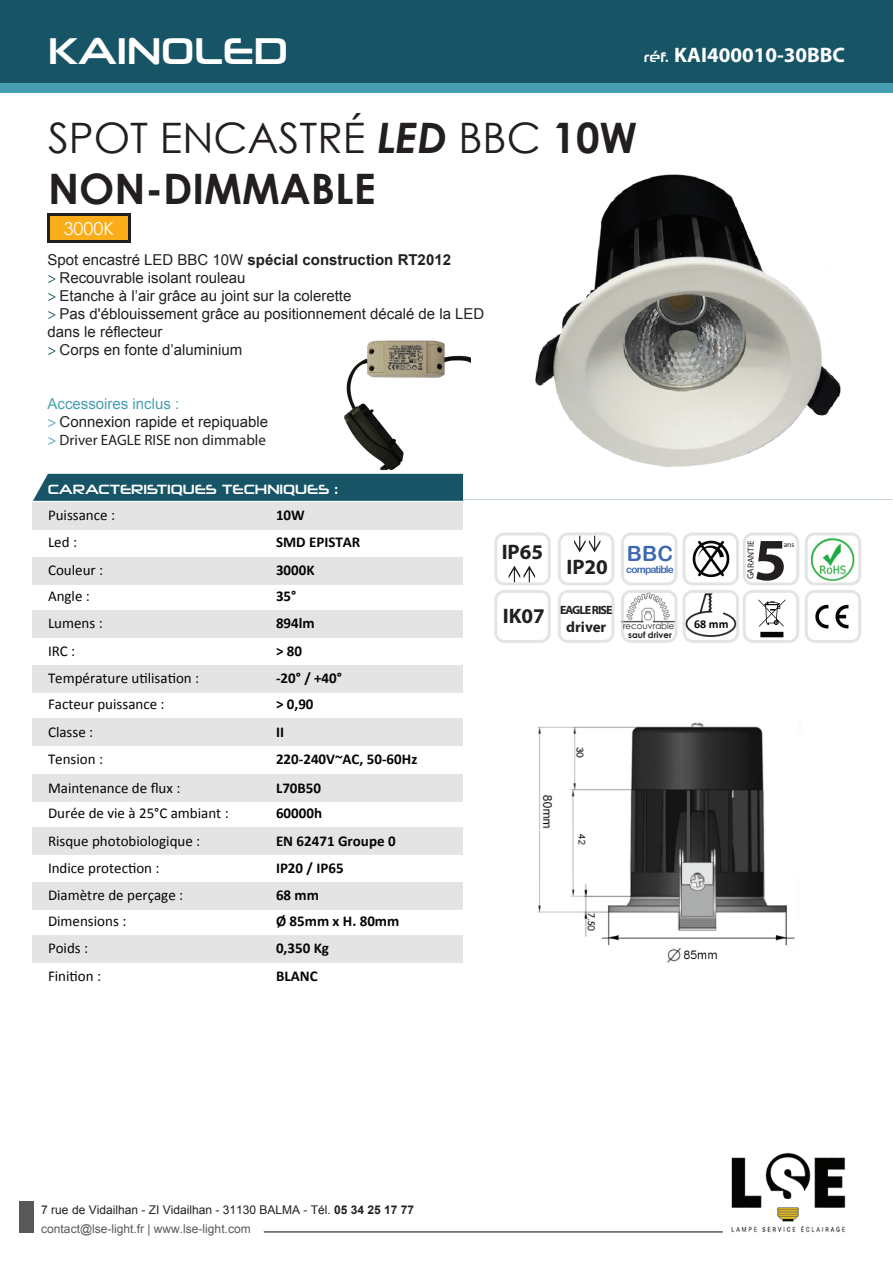
<style>
.page{position:relative;width:893px;height:1263px;background:#fff}
.page>*{position:absolute;margin:0;border:0;box-sizing:border-box;transform-origin:0 0}
.t1{font:700 60px "Myriad Pro";color:#231f20}
.t2{font:42px/50.4px "Century Gothic";color:#231f20}
.t3{font:37.5px "Neuropolitical Rg";color:#fff}
.t4{font:700 21px "Myriad Pro";color:#fff}
.t5{font:700 21px "Myriad Pro";color:#231f20}
.t6{font:21px "Arial Rounded MT Bold";color:#3d68b2}
.t7{font:17.85px "Century Gothic";color:#fff}
.t8{font:15px/18px "Arial";color:#231f20}
.t9{font:15px "Calibri";color:#050504}
.t10{font:700 15px "Calibri";color:#050504}
.t11{font:15px "Myriad Pro";color:#231f20}
.t12{font:700 15px "Calibri";color:#040503}
.t13{font:700 15px "Myriad Pro";color:#231f20}
.t14{font:13.5px "Neuropolitical Rg";color:#fff}
.t15{font:12px/18.8px "Arial";color:#231f20}
.t16{font:700 12px "Myriad Pro";letter-spacing:-.075em;color:#231f20}
.t17{font:700 12px "Calibri";color:#050504}
.t18{font:10.2px "Arial Rounded MT Bold";letter-spacing:-.075em;color:#3d68b2}
.t19{font:9px "Myriad Pro";color:#231f20}
.t20{font:8.7px "Century Gothic";color:#231f20}
.t21{font:700 8.7px "Century Gothic";color:#231f20}
.t22{font:7.5px "Myriad Pro";color:#231f20}
.s1{font-family:"Neuropolitical Rg";font-weight:400;font-size:13.5px}
.s2{font-weight:700;font-style:italic}
.s3{font-weight:700}
.s4{font-family:"Myriad Pro";color:#175566}
.s5{color:#469eb2}
.s6{font-family:"Myriad Pro";color:#469eb2}
.s7{color:#57585a}
</style>
<div class="page">
<img style="left:535px;top:174px;width:306px;height:293px">
<img style="left:344px;top:340px;width:127px;height:131px">
<img style="left:682px;top:594px;width:53px;height:45px">
<img style="left:620px;top:594px;width:54px;height:29px">
<div style="left:33px;top:611px;width:430px;height:27px;background:#e4e4e4"></div>
<div style="left:0;top:83px;width:893px;height:10px;background:#469eb2"></div>
<div style="left:0;top:0;width:893px;height:83px;background:#175566"></div>
<div style="left:33px;top:502px;width:430px;height:27px;background:#e4e4e4"></div>
<div style="left:33px;top:474px;width:430px;height:27px;background:#175566"></div>
<div style="left:33px;top:557px;width:430px;height:27px;background:#e4e4e4"></div>
<div style="left:33px;top:719px;width:430px;height:27px;background:#e4e4e4"></div>
<div style="left:33px;top:665px;width:430px;height:27px;background:#e4e4e4"></div>
<div style="left:33px;top:828px;width:430px;height:27px;background:#e4e4e4"></div>
<div style="left:33px;top:774px;width:430px;height:27px;background:#e4e4e4"></div>
<div style="left:33px;top:936px;width:430px;height:27px;background:#e4e4e4"></div>
<div style="left:33px;top:882px;width:430px;height:27px;background:#e4e4e4"></div>
<div style="left:33px;top:962px;width:430px;height:27px;background:#fff"></div>
<img style="left:731px;top:1152px;width:115px;height:81px">
<div style="left:494px;top:532px;width:57px;height:53px;border:3px solid #cbcbcb;border-radius:9px"></div>
<div style="left:558px;top:532px;width:56px;height:53px;border:3px solid #cbcbcb;border-radius:9px"></div>
<div style="left:621px;top:532px;width:57px;height:53px;border:3px solid #cbcbcb;border-radius:9px"></div>
<div style="left:743px;top:532px;width:56px;height:53px;border:3px solid #cbcbcb;border-radius:9px"></div>
<div style="left:621px;top:590px;width:57px;height:53px;border:3px solid #cbcbcb;border-radius:9px"></div>
<div style="left:683px;top:532px;width:56px;height:53px;border:3px solid #cbcbcb;border-radius:9px"></div>
<div style="left:683px;top:590px;width:56px;height:53px;border:3px solid #cbcbcb;border-radius:9px"></div>
<div style="left:743px;top:590px;width:56px;height:53px;border:3px solid #cbcbcb;border-radius:9px"></div>
<hr style="left:264px;top:1231px;width:459px;height:2px;background:#57585a">
<div style="left:19px;top:1202px;width:14px;height:31px;background:#57585a"></div>
<img style="left:758px;top:599px;width:28px;height:39px">
<img style="left:809px;top:536px;width:48px;height:45px">
<div style="left:805px;top:532px;width:56px;height:53px;border:3px solid #cbcbcb;border-radius:9px"></div>
<div style="left:805px;top:590px;width:56px;height:53px;border:3px solid #cbcbcb;border-radius:9px"></div>
<img style="left:815px;top:604px;width:34px;height:25px">
<div style="left:48px;top:213px;width:83px;height:30px;background:#231f20"></div>
<div style="left:51px;top:216px;width:77px;height:24px;background:#faad19"></div>
<div style="left:558px;top:590px;width:56px;height:53px;border:3px solid #cbcbcb;border-radius:9px"></div>
<div style="left:494px;top:590px;width:57px;height:53px;border:3px solid #cbcbcb;border-radius:9px"></div>
<img style="left:537px;top:722px;width:258px;height:241px">
<svg style="left:574px;top:536px;width:26px;height:16px"></svg>
<svg style="left:509px;top:566px;width:26px;height:16px"></svg>
<img style="left:692px;top:540px;width:38px;height:38px">
<h3 class="t3" style="left:48px;top:27px;width:242px">KAINOLED</h3>
<h3 class="t4" style="left:644px;top:41px;width:203px"><span class="s1">réf.</span> KAI400010-30BBC</h3>
<h2 class="t2" style="left:48px;top:112px;width:591px">SPOT ENCASTRÉ <span class="s2">LED</span> BBC <span class="s3">10W<br>NON-DIMMABLE</span></h2>
<p class="t7" style="left:64px;top:216px;width:52px">3000K</p>
<p class="t8" style="left:48px;top:251px;width:438px">Spot encastré LED BBC 10W <span class="s3">spécial construction RT2012<br></span><span class="s4">&gt;</span> Recouvrable isolant rouleau<br><span class="s4">&gt;</span> Etanche à l’air grâce au joint sur la colerette<br><span class="s4">&gt;</span> Pas d'éblouissement grâce au positionnement décalé de la LED dans le réflecteur<br><span class="s4">&gt;</span> Corps en fonte d’aluminium</p>
<p class="t8" style="left:48px;top:395px;width:222px"><span class="s5">Accessoires inclus :<br></span><span class="s6">&gt;</span> Connexion rapide et repiquable</p>
<p class="t11" style="left:48px;top:430px;width:220px"><span class="s5">&gt;</span> Driver EAGLE RISE non dimmable</p>
<p class="t14" style="left:48px;top:481px;width:292px">CARACTERISTIQUES TECHNIQUES :</p>
<p class="t9" style="left:48px;top:506px;width:69px">Puissance :</p>
<p class="t10" style="left:276px;top:506px;width:30px">10W</p>
<p class="t9" style="left:48px;top:532px;width:31px">Led :</p>
<p class="t10" style="left:276px;top:532px;width:86px">SMD EPISTAR</p>
<p class="t9" style="left:48px;top:560px;width:57px">Couleur :</p>
<p class="t10" style="left:276px;top:560px;width:40px">3000K</p>
<p class="t9" style="left:48px;top:586px;width:43px">Angle :</p>
<p class="t10" style="left:276px;top:586px;width:22px">35°</p>
<p class="t9" style="left:48px;top:614px;width:56px">Lumens :</p>
<p class="t10" style="left:276px;top:614px;width:40px">894lm</p>
<p class="t9" style="left:48px;top:642px;width:29px">IRC :</p>
<p class="t10" style="left:276px;top:642px;width:28px">&gt; 80</p>
<p class="t9" style="left:48px;top:668px;width:153px">Température utilisation :</p>
<p class="t10" style="left:276px;top:668px;width:67px">-20° / +40°</p>
<p class="t9" style="left:48px;top:694px;width:118px">Facteur puissance :</p>
<p class="t10" style="left:276px;top:694px;width:39px">&gt; 0,90</p>
<p class="t9" style="left:48px;top:722px;width:47px">Classe :</p>
<p class="t10" style="left:276px;top:722px;width:10px">II</p>
<p class="t9" style="left:48px;top:749px;width:57px">Tension :</p>
<p class="t10" style="left:276px;top:749px;width:143px">220-240V~AC, 50-60Hz</p>
<p class="t9" style="left:48px;top:778px;width:134px">Maintenance de flux :</p>
<p class="t10" style="left:276px;top:778px;width:47px">L70B50</p>
<p class="t9" style="left:48px;top:803px;width:182px">Durée de vie à 25°C ambiant :</p>
<p class="t12" style="left:276px;top:803px;width:48px">60000h</p>
<p class="t9" style="left:48px;top:831px;width:154px">Risque photobiologique :</p>
<p class="t10" style="left:276px;top:831px;width:121px">EN 62471 Groupe 0</p>
<p class="t9" style="left:48px;top:858px;width:113px">Indice protection :</p>
<p class="t10" style="left:276px;top:858px;width:69px">IP20 / IP65</p>
<p class="t9" style="left:48px;top:885px;width:137px">Diamètre de perçage :</p>
<p class="t10" style="left:276px;top:885px;width:44px">68 mm</p>
<p class="t9" style="left:48px;top:912px;width:80px">Dimensions :</p>
<p class="t10" style="left:276px;top:912px;width:125px">Ø 85mm x H. 80mm</p>
<p class="t9" style="left:48px;top:938px;width:42px">Poids :</p>
<p class="t10" style="left:276px;top:938px;width:54px">0,350 Kg</p>
<p class="t9" style="left:48px;top:967px;width:55px">Finition :</p>
<p class="t10" style="left:276px;top:967px;width:43px">BLANC</p>
<h3 class="t5" style="left:502px;top:538px;width:43px">IP65</h3>
<h3 class="t5" style="left:503px;top:602px;width:44px">IK07</h3>
<h3 class="t5" style="left:566px;top:553px;width:43px">IP20</h3>
<h3 class="t6" style="left:627px;top:541px;width:48px">BBC</h3>
<p class="t18" style="left:626px;top:564px;width:49px">compatible</p>
<p class="t16" style="left:560px;top:602px;width:54px">EAGLE RISE</p>
<p class="t13" style="left:566px;top:617px;width:42px">driver</p>
<p class="t20" style="left:623px;top:619px;width:53px">recouvrable</p>
<p class="t21" style="left:628px;top:628px;width:45px">sauf driver</p>
<p class="t17" style="left:694px;top:616px;width:36px">68 mm</p>
<p class="t19" style="left:745px;top:579px;width:40px;rotate:-89deg">GARANTIE</p>
<h1 class="t1" style="left:754px;top:521px;width:35px">5</h1>
<p class="t22" style="left:784px;top:540px;width:12px">ans</p>
<p class="t15" style="left:41px;top:1200px;width:374px">7 rue de Vidailhan - ZI Vidailhan - 31130 BALMA - Tél. <span class="s3">05 34 25 17 77 </span><span class="s7">contact@lse-light.fr | www.lse-light.com</span></p>
</div>
